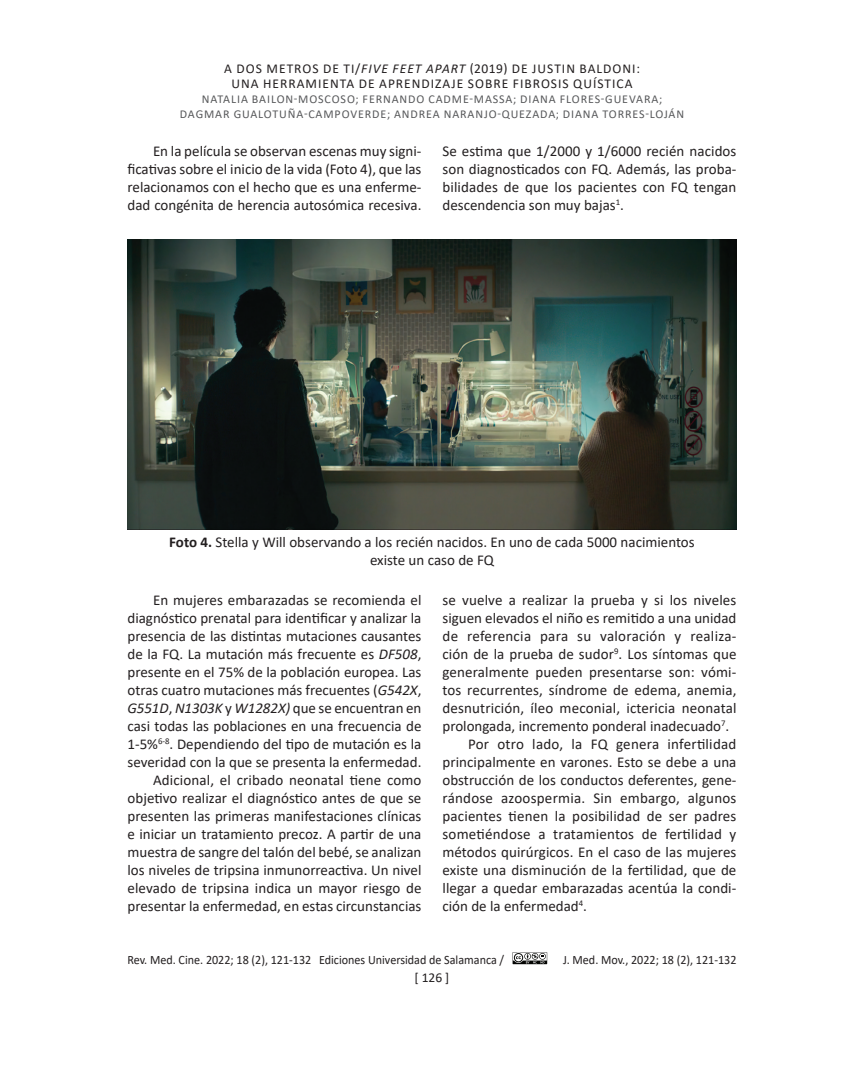
<style>
.page{position:relative;width:864px;height:1080px;background:#fff}
.page>*{position:absolute;margin:0;border:0;box-sizing:border-box;transform-origin:0 0}
.TX{font:15px/18px "Calibri";color:#231f20;text-align:justify}
.FigureCaption{font:15px/18px "Calibri";color:#231f20;text-align:center}
.t1{font:13.5px/15px "Calibri";letter-spacing:.075em;color:#231f20;text-align:center}
.t2{font:12.75px "Calibri";color:#231f20;scale:.95 1}
.t3{font:12px/15px "Calibri";letter-spacing:.075em;color:#57585a;text-align:center}
.s1{font-style:italic}
.s2{font-weight:700}
</style>
<div class="page">
<svg style="left:513px;top:952px;width:34px;height:12px"></svg>
<img style="left:127px;top:239px;width:609px;height:290px">
<p class="t1" style="left:224px;top:61px;width:417px">A DOS METROS DE TI/<span class="s1">FIVE FEET APART</span> (2019) DE JUSTIN BALDONI:<br>UNA HERRAMIENTA DE APRENDIZAJE SOBRE FIBROSIS QUÍSTICA</p>
<p class="t3" style="left:180px;top:92px;width:506px">NATALIA BAILON-MOSCOSO; FERNANDO CADME-MASSA; DIANA FLORES-GUEVARA;<br>DAGMAR GUALOTUÑA-CAMPOVERDE; ANDREA NARANJO-QUEZADA; DIANA TORRES-LOJÁN</p>
<p class="TX" style="left:128px;top:141px;width:295px;text-indent:26px">En la película se observan escenas muy signi&shy;ficativas sobre el inicio de la vida (Foto 4), que las relacionamos con el hecho que es una enferme&shy;dad congénita de herencia autosómica recesiva.</p>
<p class="TX" style="left:442px;top:141px;width:296px">Se estima que 1/2000 y 1/6000 recién nacidos son diagnosticados con FQ. Además, las proba&shy;bilidades de que los pacientes con FQ tengan descendencia son muy bajas<sup>1</sup>.</p>
<p class="FigureCaption" style="left:169px;top:533px;width:527px"><span class="s2">Foto 4.</span> Stella y Will observando a los recién nacidos. En uno de cada 5000 nacimientos existe un caso de FQ</p>
<p class="TX" style="left:128px;top:591px;width:296px;text-indent:26px">En mujeres embarazadas se recomienda el diagnóstico prenatal para identificar y analizar la presencia de las distintas mutaciones causantes de la FQ. La mutación más frecuente es <span class="s1">DF508</span>, presente en el 75% de la población europea. Las otras cuatro mutaciones más frecuentes (<span class="s1">G542X</span>, <span class="s1">G551D</span>, <span class="s1">N1303K</span> y <span class="s1">W1282X)</span> que se encuentran en casi todas las poblaciones en una frecuencia de 1-5%<sup>6-8</sup>. Dependiendo del tipo de mutación es la severidad con la que se presenta la enfermedad.</p>
<p class="TX" style="left:128px;top:771px;width:296px;text-indent:26px">Adicional, el cribado neonatal tiene como objetivo realizar el diagnóstico antes de que se presenten las primeras manifestaciones clínicas e iniciar un tratamiento precoz. A partir de una muestra de sangre del talón del bebé, se analizan los niveles de tripsina inmunorreactiva. Un nivel elevado de tripsina indica un mayor riesgo de presentar la enfermedad, en estas circunstancias</p>
<p class="TX" style="left:442px;top:591px;width:295px">se vuelve a realizar la prueba y si los niveles siguen elevados el niño es remitido a una unidad de referencia para su valoración y realiza&shy;ción de la prueba de sudor<sup>9</sup>. Los síntomas que generalmente pueden presentarse son: vómi&shy;tos recurrentes, síndrome de edema, anemia, desnutrición, íleo meconial, ictericia neonatal prolongada, incremento ponderal inadecuado<sup>7</sup>.</p>
<p class="TX" style="left:442px;top:735px;width:296px;text-indent:26px">Por otro lado, la FQ genera infertilidad principalmente en varones. Esto se debe a una obstrucción de los conductos deferentes, gene&shy;rándose azoospermia. Sin embargo, algunos pacientes tienen la posibilidad de ser padres sometiéndose a tratamientos de fertilidad y métodos quirúrgicos. En el caso de las mujeres existe una disminución de la fertilidad, que de llegar a quedar embarazadas acentúa la condi&shy;ción de la enfermedad<sup>4</sup>.</p>
<p class="t2" style="left:128px;top:951px;width:398px">Rev. Med. Cine. 2022; 18 (2), 121-132 Ediciones Universidad de Salamanca /</p>
<p class="t2" style="left:563px;top:951px;width:184px">J. Med. Mov., 2022; 18 (2), 121-132</p>
<p class="t1" style="left:415px;top:970px;width:36px">[ 126 ]</p>
</div>
